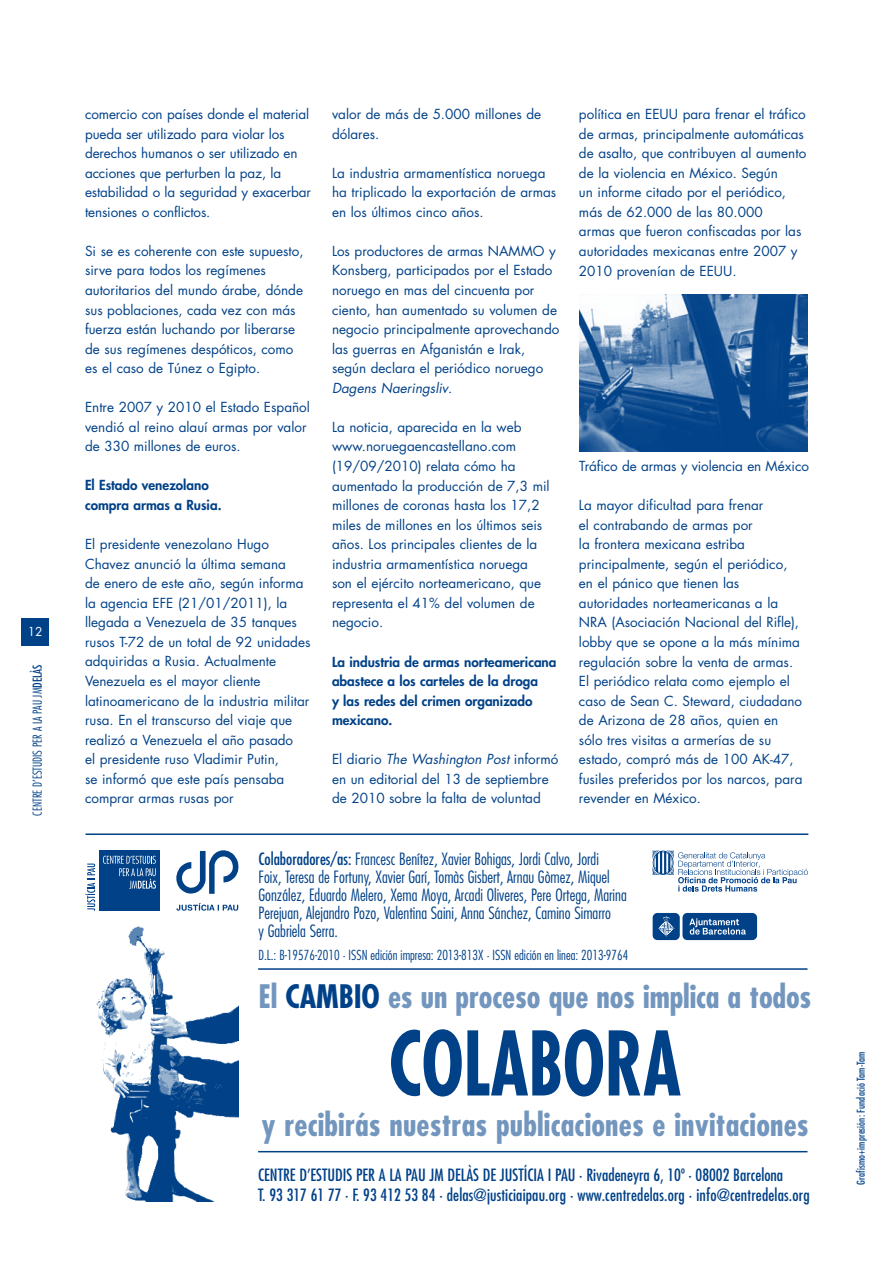
<style>
.page{position:relative;width:893px;height:1263px;background:#fff}
.page>*{position:absolute;margin:0;border:0;box-sizing:border-box;transform-origin:0 0}
.t1{font:700 condensed 86.4px "Futura";color:#004188;scale:.83 1}
.t2{font:700 condensed 31.5px "Futura";letter-spacing:.005em;color:#7396be}
.t3{font:300 condensed 16.5px/18px "Futura";color:#004188}
.t4{font:condensed 16.5px/19.8px "Futura";letter-spacing:.01em;color:#004188}
.t5{font:13.5px/19.5px "Futura";color:#004188}
.t6{font:800 13.5px/19.5px "Futura";color:#004188}
.t7{font:300 condensed 13.5px "Futura";color:#004188}
.t8{font:300 condensed 12px "Futura";color:#004188}
.t9{font:12px "Futura";color:#fff}
.t10{font:condensed 10.5px "Futura";letter-spacing:.01em;color:#004188}
.s1{font-weight:400}
.s2{font-style:italic}
.s3{color:#004188}
</style>
<div class="page">
<div style="left:21px;top:618px;width:28px;height:28px;background:#004188"></div>
<img style="left:95px;top:904px;width:144px;height:297px">
<hr style="left:258px;top:968px;width:549px;height:2px;background:#004188">
<hr style="left:258px;top:1151px;width:549px;height:1px;background:#004188">
<svg style="left:176px;top:850px;width:63px;height:44px"></svg>
<svg style="left:176px;top:903px;width:62px;height:8px"></svg>
<svg style="left:85px;top:863px;width:10px;height:48px"></svg>
<div style="left:99px;top:850px;width:61px;height:61px;background:#004188"></div>
<svg style="left:103px;top:856px;width:53px;height:33px"></svg>
<hr style="left:85px;top:833px;width:723px;height:2px;background:#004188">
<div style="left:682px;top:913px;width:75px;height:27px;background:#004188;border-radius:5px"></div>
<svg style="left:689px;top:918px;width:57px;height:16px"></svg>
<div style="left:653px;top:913px;width:27px;height:27px;background:#004188;border-radius:5px"></div>
<svg style="left:658px;top:916px;width:16px;height:20px"></svg>
<svg style="left:652px;top:850px;width:156px;height:42px"></svg>
<img style="left:579px;top:295px;width:229px;height:156px">
<p class="t9" style="left:28px;top:624px;width:16px">12</p>
<p class="t8" style="left:30px;top:816px;width:153px;rotate:-90deg">CENTRE D’ESTUDIS PER A LA PAU JM<span class="s1">DELÀS</span></p>
<p class="t5" style="left:85px;top:104px;width:227px">comercio con países donde el material pueda ser utilizado para violar los derechos humanos o ser utilizado en acciones que perturben la paz, la estabilidad o la seguridad y exacerbar tensiones o conflictos.</p>
<p class="t5" style="left:85px;top:241px;width:220px">Si se es coherente con este supuesto, sirve para todos los regímenes autoritarios del mundo árabe, dónde sus poblaciones, cada vez con más fuerza están luchando por liberarse de sus regímenes despóticos, como es el caso de Túnez o Egipto.</p>
<p class="t5" style="left:85px;top:398px;width:226px">Entre 2007 y 2010 el Estado Español vendió al reino alauí armas por valor de 330 millones de euros.</p>
<p class="t6" style="left:85px;top:476px;width:138px">El Estado venezolano compra armas a Rusia.</p>
<p class="t5" style="left:85px;top:535px;width:227px">El presidente venezolano Hugo<br>Chavez anunció la última semana<br>de enero de este año, según informa la agencia EFE (21/01/2011), la llegada a Venezuela de 35 tanques rusos T-72 de un total de 92 unidades adquiridas a Rusia. Actualmente<br>Venezuela es el mayor cliente latinoamericano de la industria militar rusa. En el transcurso del viaje que realizó a Venezuela el año pasado<br>el presidente ruso Vladimir Putin,<br>se informó que este país pensaba comprar armas rusas por</p>
<p class="t5" style="left:332px;top:105px;width:211px">valor de más de 5.000 millones de dólares.</p>
<p class="t5" style="left:332px;top:163px;width:226px">La industria armamentística noruega ha triplicado la exportación de armas en los últimos cinco años.</p>
<p class="t5" style="left:332px;top:241px;width:229px">Los productores de armas NAMMO y Konsberg, participados por el Estado noruego en mas del cincuenta por ciento, han aumentado su volumen de negocio principalmente aprovechando las guerras en Afganistán e Irak, según declara el periódico noruego <span class="s2">Dagens Naeringsliv</span>.</p>
<p class="t5" style="left:332px;top:417px;width:219px">La noticia, aparecida en la web www.noruegaencastellano.com (19/09/2010) relata cómo ha aumentado la producción de 7,3 mil millones de coronas hasta los 17,2 miles de millones en los últimos seis años. Los principales clientes de la industria armamentística noruega son el ejército norteamericano, que representa el 41% del volumen de negocio.</p>
<p class="t6" style="left:332px;top:652px;width:226px">La industria de armas norteamericana abastece a los carteles de la droga<br>y las redes del crimen organizado mexicano.</p>
<p class="t5" style="left:332px;top:750px;width:228px">El diario <span class="s2">The Washington Post</span> informó en un editorial del 13 de septiembre de 2010 sobre la falta de voluntad</p>
<p class="t5" style="left:579px;top:105px;width:229px">política en EEUU para frenar el tráfico de armas, principalmente automáticas de asalto, que contribuyen al aumento de la violencia en México. Según<br>un informe citado por el periódico, más de 62.000 de las 80.000<br>armas que fueron confiscadas por las autoridades mexicanas entre 2007 y 2010 provenían de EEUU.</p>
<p class="t5" style="left:579px;top:456px;width:231px">Tráfico de armas y violencia en México</p>
<p class="t5" style="left:579px;top:495px;width:225px">La mayor dificultad para frenar<br>el contrabando de armas por<br>la frontera mexicana estriba principalmente, según el periódico, en el pánico que tienen las autoridades norteamericanas a la<br>NRA (Asociación Nacional del Rifle), lobby que se opone a la más mínima regulación sobre la venta de armas.<br>El periódico relata como ejemplo el caso de Sean C. Steward, ciudadano de Arizona de 28 años, quien en sólo tres visitas a armerías de su estado, compró más de 100 AK-47, fusiles preferidos por los narcos, para revender en México.</p>
<p class="t3" style="left:258px;top:850px;width:370px"><span class="s1">Colaboradores/as:</span> Francesc Benítez, Xavier Bohigas, Jordi Calvo, Jordi<br>Foix, Teresa de Fortuny, Xavier Garí, Tomàs Gisbert, Arnau Gòmez, Miquel González, Eduardo Melero, Xema Moya, Arcadi Oliveres, Pere Ortega, Marina Perejuan, Alejandro Pozo, Valentina Saini, Anna Sánchez, Camino Simarro<br>y Gabriela Serra.</p>
<p class="t7" style="left:258px;top:946px;width:371px">D.L.: B-19576-2010 · ISSN edición impresa: 2013-813X · ISSN edición en linea: 2013-9764</p>
<h2 class="t2" style="left:259px;top:976px;width:554px">El <span class="s3">CAMBIO</span> es un proceso que nos implica a todos</h2>
<h1 class="t1" style="left:389px;top:1008px;width:353px">COLABORA</h1>
<h2 class="t2" style="left:261px;top:1104px;width:549px">y recibirás nuestras publicaciones e invitaciones</h2>
<p class="t4" style="left:258px;top:1165px;width:553px;text-indent:225px">de Justícia i Pau · Rivadeneyra 6, 10º · 08002 Barcelona<br>T. 93 317 61 77 · F. 93 412 53 84 · delas@justiciaipau.org · www.centredelas.org · info@centredelas.org</p>
<p class="t4" style="left:258px;top:1165px;width:14px">Centre</p>
<p class="t4" style="left:299px;top:1165px;width:163px">d’Estudis per a la Pau JM Delàs</p>
<p class="t10" style="left:854px;top:1185px;width:135px;rotate:-90deg">Grafismo+impresión: Fundació Tam-Tam</p>
</div>
